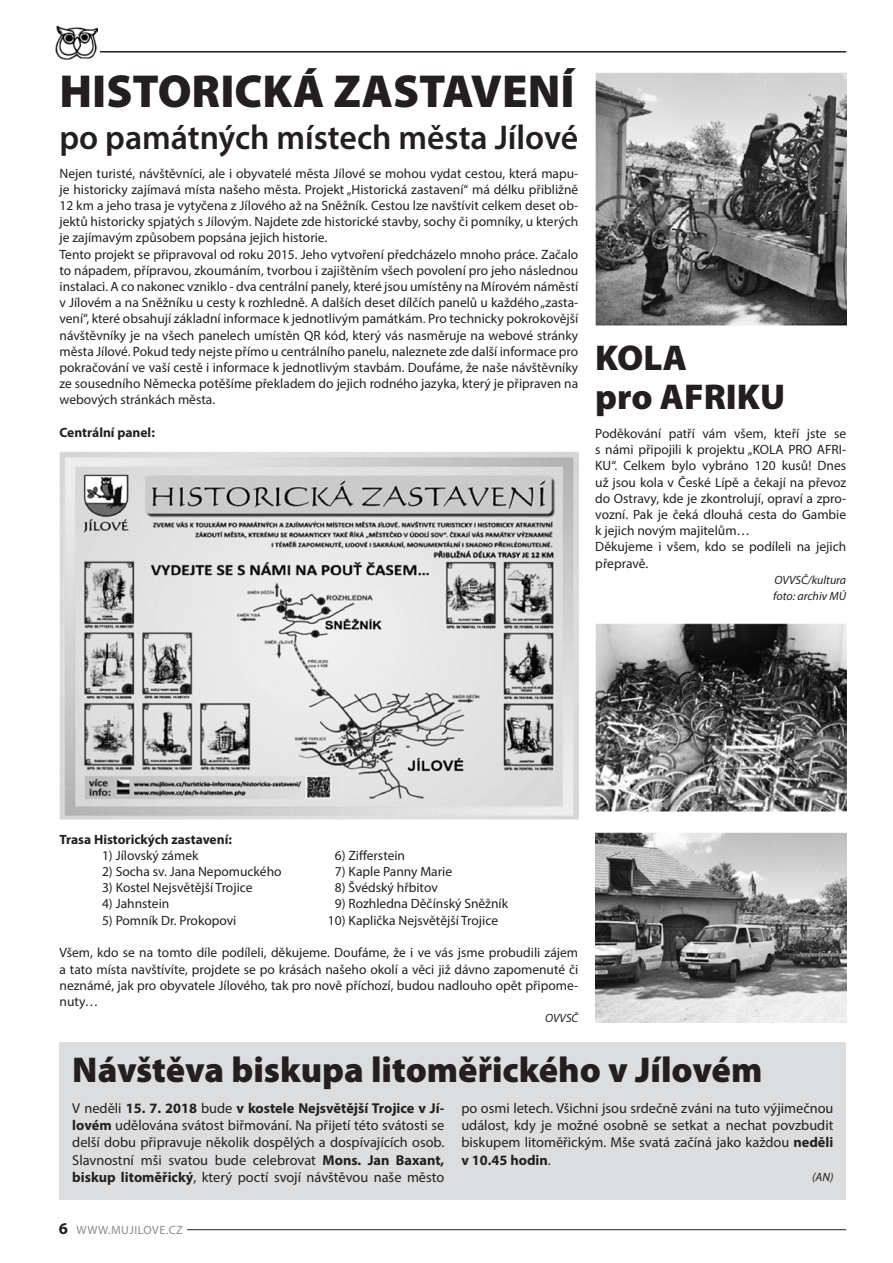
<style>
.page{position:relative;width:893px;height:1263px;background:#fff}
.page>*{position:absolute;margin:0;border:0;box-sizing:border-box;transform-origin:0 0}
.t1{font:900 46.5px "Myriad Pro";color:#231f20}
.t2{font:900 36px/39px "Myriad Pro";color:#231f20}
.t3{font:600 34.5px "Myriad Pro";color:#231f20}
.t4{font:14.4px/17.2px "Myriad Pro";color:#231f20;text-align:justify}
.t5{font:13.5px/16.2px "Myriad Pro";color:#231f20}
.t6{font:700 13.5px "Myriad Pro";color:#231f20}
.t7{font:italic 12px/16.2px "Myriad Pro";color:#231f20}
.t8{font:12px "Myriad Pro";letter-spacing:.04em;color:#8a8c8f}
.s1{font-weight:700}
.s2{font-weight:700;font-size:16.5px;color:#231f20}
</style>
<div class="page">
<hr style="left:187px;top:1229px;width:659px;height:1px;background:#231f20">
<hr style="left:100px;top:51px;width:746px;height:2px;background:#231f20">
<img style="left:55px;top:26px;width:42px;height:34px">
<div style="left:60px;top:1042px;width:786px;height:157px;background:#dcdddf"></div>
<img style="left:60px;top:451px;width:518px;height:369px">
<img style="left:595px;top:72px;width:251px;height:254px">
<img style="left:595px;top:623px;width:251px;height:188px">
<img style="left:595px;top:832px;width:251px;height:190px">
<h1 class="t1" style="left:60px;top:60px;width:517px">HISTORICKÁ ZASTAVENÍ</h1>
<h3 class="t3" style="left:60px;top:115px;width:520px">po památných místech města Jílové</h3>
<p class="t5" style="left:60px;top:165px;width:520px">Nejen turisté, návštěvníci, ale i obyvatelé města Jílové se mohou vydat cestou, která mapu&shy;je historicky zajímavá místa našeho města. Projekt „Historická zastavení“ má délku přibližně 12 km a jeho trasa je vytyčena z Jílového až na Sněžník. Cestou lze navštívit celkem deset ob&shy;jektů historicky spjatých s Jílovým. Najdete zde historické stavby, sochy či pomníky, u kterých je zajímavým způsobem popsána jejich historie.<br>Tento projekt se připravoval od roku 2015. Jeho vytvoření předcházelo mnoho práce. Začalo to nápadem, přípravou, zkoumáním, tvorbou i zajištěním všech povolení pro jeho následnou instalaci. A co nakonec vzniklo - dva centrální panely, které jsou umístěny na Mírovém náměstí v Jílovém a na Sněžníku u cesty k rozhledně. A dalších deset dílčích panelů u každého „zasta&shy;vení“, které obsahují základní informace k jednotlivým památkám. Pro technicky pokrokovější návštěvníky je na všech panelech umístěn QR kód, který vás nasměruje na webové stránky města Jílové. Pokud tedy nejste přímo u centrálního panelu, naleznete zde další informace pro pokračování ve vaší cestě i informace k jednotlivým stavbám. Doufáme, že naše návštěvníky ze sousedního Německa potěšíme překladem do jejich rodného jazyka, který je připraven na webových stránkách města.</p>
<p class="t6" style="left:60px;top:423px;width:97px">Centrální panel:</p>
<h2 class="t2" style="left:595px;top:337px;width:191px">KOLA<br>pro AFRIKU</h2>
<p class="t5" style="left:595px;top:425px;width:252px">Poděkování patří vám všem, kteří jste se s námi připojili k projektu „KOLA PRO AFRI-KU“. Celkem bylo vybráno 120 kusů! Dnes už jsou kola v České Lípě a čekají na převoz do Ostravy, kde je zkontrolují, opraví a zpro&shy;vozní. Pak je čeká dlouhá cesta do Gambie k jejich novým majitelům…<br>Děkujeme i všem, kdo se podíleli na jejich přepravě.</p>
<p class="t7" style="left:773px;top:571px;width:75px">OVVSČ/kultura foto: archiv MÚ</p>
<p class="t6" style="left:60px;top:830px;width:174px">Trasa Historických zastavení:</p>
<p class="t5" style="left:102px;top:847px;width:98px">1) Jílovský zámek</p>
<p class="t5" style="left:102px;top:863px;width:181px">2) Socha sv. Jana Nepomuckého</p>
<p class="t5" style="left:102px;top:879px;width:152px">3) Kostel Nejsvětější Trojice</p>
<p class="t5" style="left:102px;top:895px;width:69px">4) Jahnstein</p>
<p class="t5" style="left:102px;top:912px;width:136px">5) Pomník Dr. Prokopovi</p>
<p class="t5" style="left:335px;top:847px;width:72px">6) Zifferstein</p>
<p class="t5" style="left:335px;top:863px;width:119px">7) Kaple Panny Marie</p>
<p class="t5" style="left:335px;top:879px;width:104px">8) Švédský hřbitov</p>
<p class="t5" style="left:335px;top:895px;width:175px">9) Rozhledna Děčínský Sněžník</p>
<p class="t5" style="left:328px;top:912px;width:172px">10) Kaplička Nejsvětější Trojice</p>
<p class="t5" style="left:60px;top:945px;width:520px;text-align:justify">Všem, kdo se na tomto díle podíleli, děkujeme. Doufáme, že i ve vás jsme probudili zájem a tato místa navštívíte, projdete se po krásách našeho okolí a věci již dávno zapomenuté či neznámé, jak pro obyvatele Jílového, tak pro nově příchozí, budou nadlouho opět připome&shy;nuty…</p>
<p class="t7" style="left:545px;top:1010px;width:35px">OVVSČ</p>
<h2 class="t2" style="left:72px;top:1048px;width:692px">Návštěva biskupa litoměřického v Jílovém</h2>
<p class="t4" style="left:72px;top:1099px;width:374px">V neděli <span class="s1">15. 7. 2018</span> bude <span class="s1">v kostele Nejsvětější Trojice v Jí&shy;lovém</span> udělována svátost biřmování. Na přijetí této svátosti se delší dobu připravuje několik dospělých a dospívajících osob.<br>Slavnostní mši svatou bude celebrovat <span class="s1">Mons. Jan Baxant, biskup litoměřický</span>, který poctí svojí návštěvou naše město</p>
<p class="t4" style="left:461px;top:1099px;width:374px">po osmi letech. Všichni jsou srdečně zváni na tuto výjimečnou událost, kdy je možné osobně se setkat a nechat povzbudit biskupem litoměřickým. Mše svatá začíná jako každou <span class="s1">neděli v 10.45 hodin</span>.</p>
<p class="t7" style="left:812px;top:1168px;width:23px">(AN)</p>
<p class="t8" style="left:59px;top:1222px;width:125px"><span class="s2">6</span> WWW.MUJILOVE.CZ</p>
</div>
